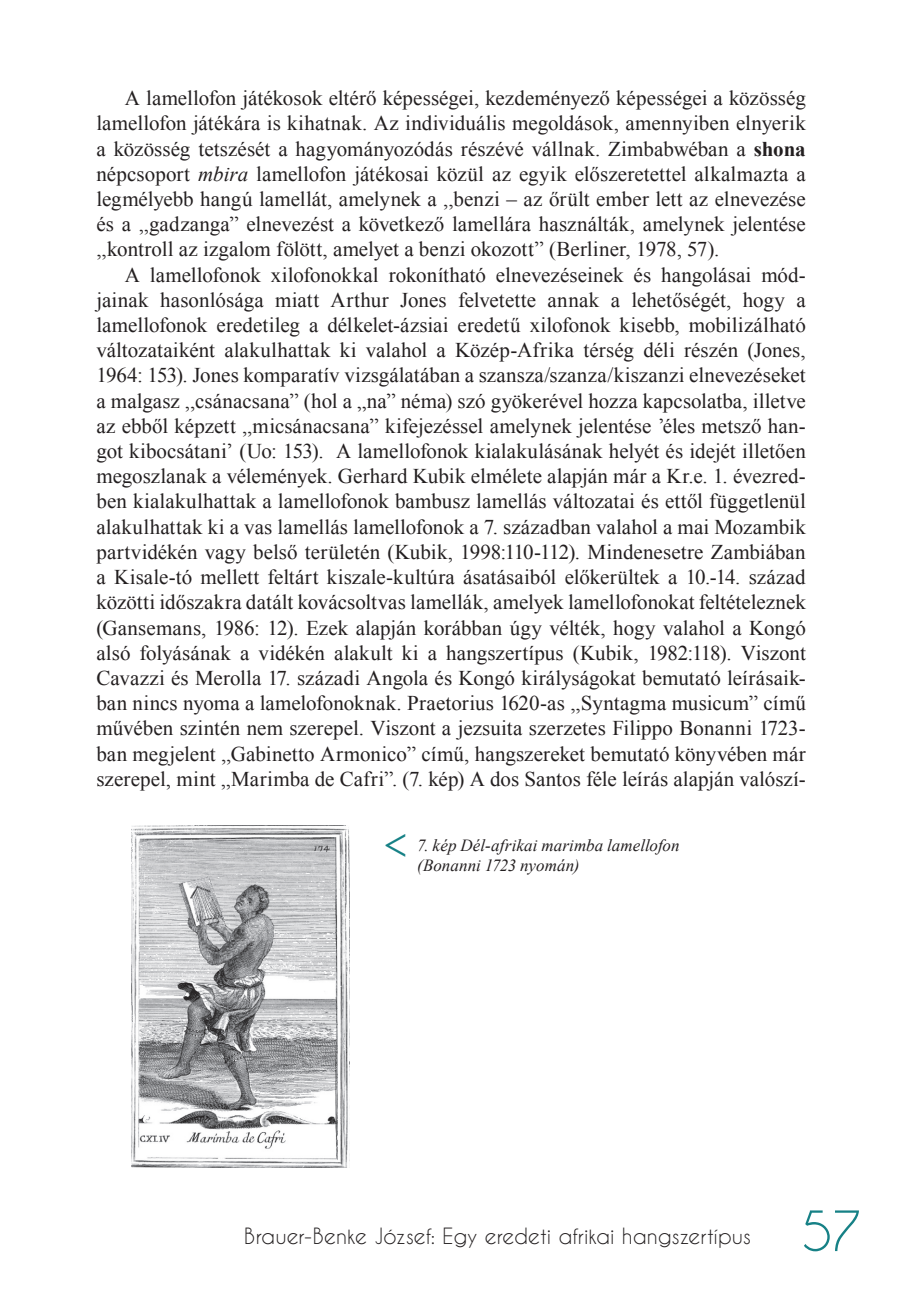
<style>
.page{position:relative;width:908px;height:1304px;background:#fff}
.page>*{position:absolute;margin:0;border:0;box-sizing:border-box;transform-origin:0 0}
.t1{font:52px "Caviar Dreams";color:#168186}
.t2{font:44px "Chantelli Antiqua";color:#168186}
.t3{font:21px/25.2px "Times New Roman";color:#231f20;text-align:justify}
.t4{font:21px "Caviar Dreams";letter-spacing:-.005em;color:#231f20}
.t5{font:italic 17px "Times New Roman";color:#231f20}
.s1{font-weight:700}
.s2{font-style:italic}
</style>
<div class="page">
<img style="left:131px;top:825px;width:218px;height:343px">
<p class="t3" style="left:96px;top:85px;width:710px;text-indent:28px">A lamellofon játékosok eltérő képességei, kezdeményező képességei a közösség lamellofon játékára is kihatnak. Az individuális megoldások, amennyiben elnyerik a közösség tetszését a hagyományozódás részévé vállnak. Zimbabwéban a <span class="s1">shona </span>népcsoport <span class="s2">mbira</span> lamellofon játékosai közül az egyik előszeretettel alkalmazta a legmélyebb hangú lamellát, amelynek a ,,benzi – az őrült ember lett az elnevezése és a ,,gadzanga” elnevezést a következő lamellára használták, amelynek jelentése ,,kontroll az izgalom fölött, amelyet a benzi okozott” (Berliner, 1978, 57).</p>
<p class="t3" style="left:96px;top:262px;width:710px;text-indent:28px">A lamellofonok xilofonokkal rokonítható elnevezéseinek és hangolásai mód&shy;jainak hasonlósága miatt Arthur Jones felvetette annak a lehetőségét, hogy a lamellofonok eredetileg a délkelet-ázsiai eredetű xilofonok kisebb, mobilizálható változataiként alakulhattak ki valahol a Közép-Afrika térség déli részén (Jones, 1964: 153). Jones komparatív vizsgálatában a szansza/szanza/kiszanzi elnevezéseket a malgasz ,,csánacsana” (hol a „na” néma) szó gyökerével hozza kapcsolatba, illetve az ebből képzett ,,micsánacsana” kifejezéssel amelynek jelentése ’éles metsző han&shy;got kibocsátani’ (Uo: 153). A lamellofonok kialakulásának helyét és idejét illetően megoszlanak a vélemények. Gerhard Kubik elmélete alapján már a Kr.e. 1. évezred&shy;ben kialakulhattak a lamellofonok bambusz lamellás változatai és ettől függetlenül alakulhattak ki a vas lamellás lamellofonok a 7. században valahol a mai Mozambik partvidékén vagy belső területén (Kubik, 1998:110-112). Mindenesetre Zambiában a Kisale-tó mellett feltárt kiszale-kultúra ásatásaiból előkerültek a 10.-14. század közötti időszakra datált kovácsoltvas lamellák, amelyek lamellofonokat feltételeznek (Gansemans, 1986: 12). Ezek alapján korábban úgy vélték, hogy valahol a Kongó alsó folyásának a vidékén alakult ki a hangszertípus (Kubik, 1982:118). Viszont Cavazzi és Merolla 17. századi Angola és Kongó királyságokat bemutató leírásaik&shy;ban nincs nyoma a lamelofonoknak. Praetorius 1620-as ,,Syntagma musicum” című művében szintén nem szerepel. Viszont a jezsuita szerzetes Filippo Bonanni 1723- ban megjelent ,,Gabinetto Armonico” című, hangszereket bemutató könyvében már szerepel, mint ,,Marimba de Cafri”. (7. kép) A dos Santos féle leírás alapján valószí-</p>
<h2 class="t2" style="left:384px;top:815px;width:25px">&lt;</h2>
<p class="t5" style="left:417px;top:833px;width:264px">7. kép Dél-afrikai marimba lamellofon</p>
<p class="t5" style="left:417px;top:854px;width:163px">(Bonanni 1723 nyomán)</p>
<p class="t4" style="left:244px;top:1224px;width:508px">Brauer-Benke József: Egy eredeti afrikai hangszertípus</p>
<h1 class="t1" style="left:800px;top:1200px;width:63px">57</h1>
</div>
